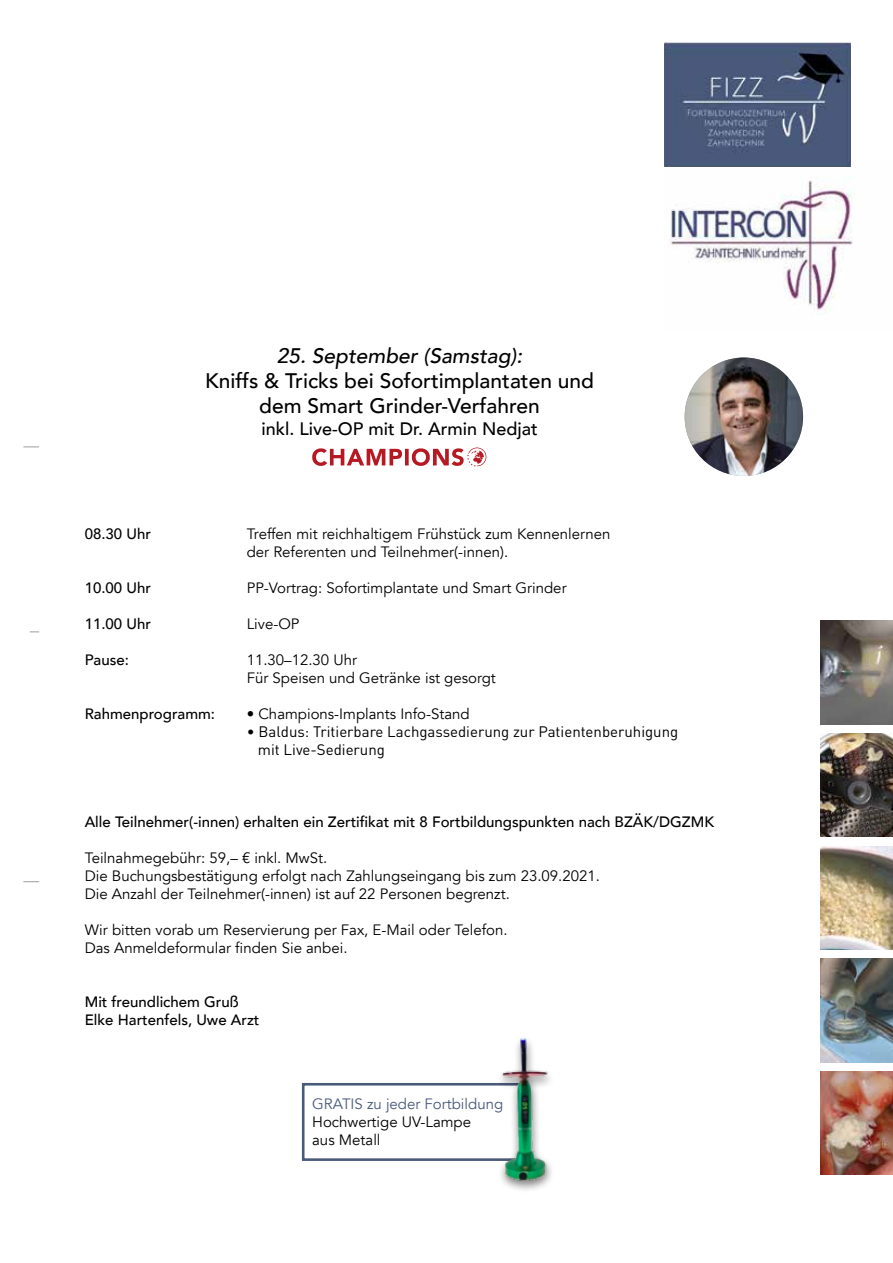
<style>
.page{position:relative;width:893px;height:1263px;background:#fff}
.page>*{position:absolute;margin:0;border:0;box-sizing:border-box;transform-origin:0 0}
.t1{font:500 21px/25.2px "Avenir";color:#000;text-align:center}
.t2{font:italic 500 21px "Avenir";color:#000}
.t3{font:500 18px "Avenir";color:#000}
.t4{font:15px/18px "Avenir";color:#000}
.t5{font:500 15px/18px "Avenir";color:#000}
.t6{font:15px/18px "DIN Pro";color:#000}
.t7{font:15px "Avenir";color:#4a5a7a}
</style>
<div class="page">
<img style="left:820px;top:621px;width:73px;height:103px">
<img style="left:820px;top:734px;width:73px;height:102px">
<img style="left:820px;top:959px;width:73px;height:103px">
<img style="left:820px;top:1071px;width:73px;height:104px">
<img style="left:820px;top:846px;width:73px;height:103px">
<img style="left:670px;top:159px;width:183px;height:156px">
<svg style="left:23px;top:446px;width:16px;height:1px"></svg>
<svg style="left:23px;top:881px;width:16px;height:1px"></svg>
<svg style="left:312px;top:447px;width:174px;height:20px"></svg>
<img style="left:664px;top:43px;width:186px;height:124px">
<div style="left:302px;top:1083px;width:226px;height:78px;border:3px solid #4a5a7a"></div>
<div style="left:495px;top:1035px;width:60px;height:158px;background:#000;opacity:.5"></div>
<img style="left:491px;top:1037px;width:64px;height:146px">
<img style="left:685px;top:357px;width:118px;height:119px;border-radius:59px">
<h1 class="t2" style="left:277px;top:343px;width:247px">25. September (Samstag):</h1>
<h1 class="t1" style="left:205px;top:367px;width:390px">Kniffs &amp; Tricks bei Sofortimplantaten und dem Smart Grinder-Verfahren</h1>
<p class="t3" style="left:261px;top:413px;width:278px">inkl. Live-OP mit Dr. Armin Nedjat</p>
<p class="t5" style="left:85px;top:524px;width:68px">08.30 Uhr</p>
<p class="t4" style="left:247px;top:525px;width:365px">Treffen mit reichhaltigem Frühstück zum Kennenlernen der Referenten und Teilnehmer(-innen).</p>
<p class="t5" style="left:85px;top:578px;width:68px">10.00 Uhr</p>
<p class="t4" style="left:247px;top:579px;width:321px">PP-Vortrag: Sofortimplantate und Smart Grinder</p>
<p class="t5" style="left:85px;top:614px;width:68px">11.00 Uhr</p>
<p class="t4" style="left:247px;top:615px;width:54px">Live-OP</p>
<p class="t5" style="left:85px;top:650px;width:46px">Pause:</p>
<p class="t4" style="left:247px;top:651px;width:251px">11.30–12.30 Uhr<br>Für Speisen und Getränke ist gesorgt</p>
<p class="t5" style="left:85px;top:704px;width:132px">Rahmenprogramm:</p>
<p class="t4" style="left:247px;top:705px;width:224px">• Champions-Implants Info-Stand</p>
<p class="t6" style="left:258px;top:722px;width:422px;text-indent:-11px">• Baldus: Tritierbare Lachgassedierung zur Patientenberuhigung mit Live-Sedierung</p>
<p class="t5" style="left:85px;top:812px;width:631px">Alle Teilnehmer(-innen) erhalten ein Zertifikat mit 8 Fortbildungspunkten nach BZÄK/DGZMK</p>
<p class="t4" style="left:85px;top:849px;width:517px">Teilnahmegebühr: 59,– € inkl. MwSt.<br>Die Buchungsbestätigung erfolgt nach Zahlungseingang bis zum 23.09.2021.<br>Die Anzahl der Teilnehmer(-innen) ist auf 22 Personen begrenzt.</p>
<p class="t4" style="left:85px;top:921px;width:424px">Wir bitten vorab um Reservierung per Fax, E-Mail oder Telefon.<br>Das Anmeldeformular finden Sie anbei.</p>
<p class="t5" style="left:85px;top:992px;width:176px">Mit freundlichem Gruß<br>Elke Hartenfels, Uwe Arzt</p>
<p class="t7" style="left:312px;top:1095px;width:192px">GRATIS zu jeder Fortbildung</p>
<p class="t4" style="left:312px;top:1113px;width:160px">Hochwertige UV-Lampe aus Metall</p>
</div>
